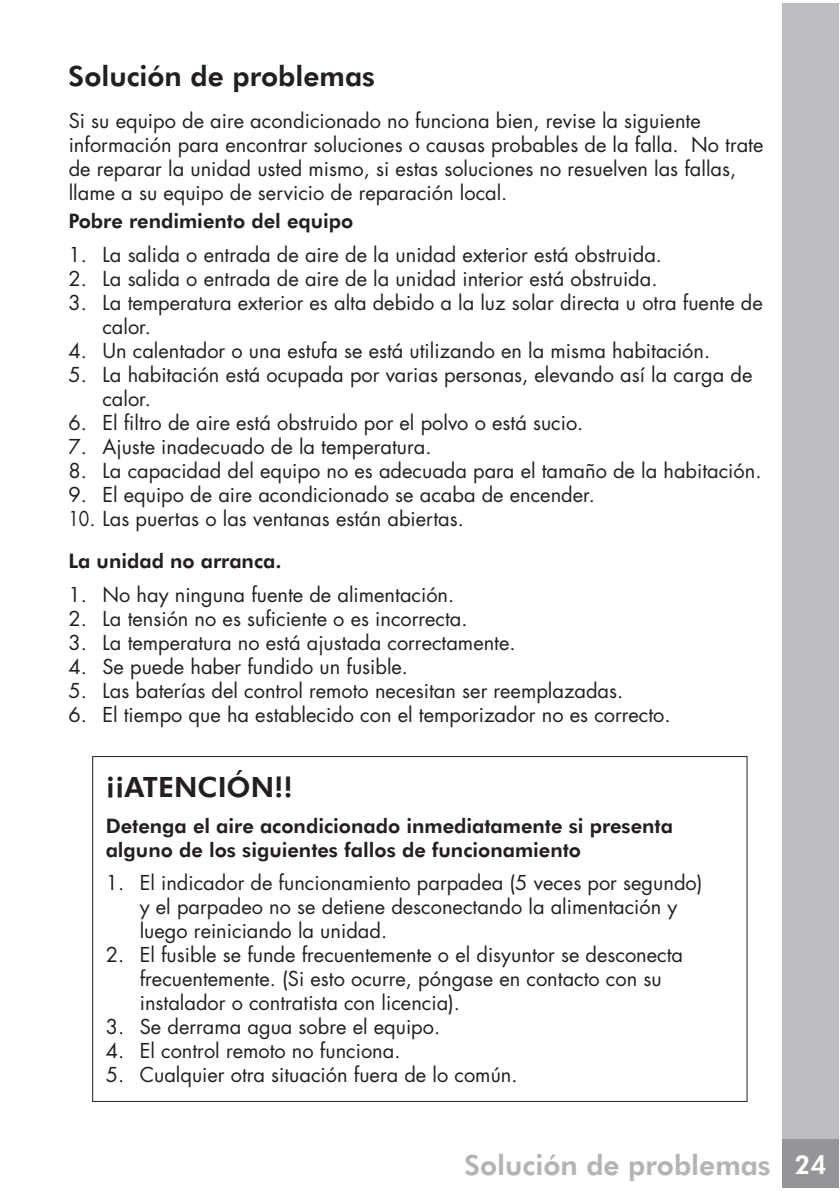
<style>
.page{position:relative;width:840px;height:1191px;background:#fff}
.page>*{position:absolute;margin:0;border:0;box-sizing:border-box;transform-origin:0 0}
.t1{font:800 28px "Futura BT";color:#231f20}
.t2{font:800 28px "Futura BT";color:#b2b4b6}
.t3{font:20px/24px "Futura LT";color:#231f20}
.t4{font:800 20px/24px "Futura BT";color:#231f20}
.t5{font:20px "Futura LT";color:#231f20;scale:.85 1}
.s1{font-size:26px;color:#fff}
</style>
<div class="page">
<div style="left:781px;top:3px;width:57px;height:1184px;background:#bbbdc0"></div>
<div style="left:781px;top:1139px;width:57px;height:48px;background:#939598"></div>
<h1 class="t1" style="left:69px;top:65px;width:307px">Solución de problemas</h1>
<p class="t3" style="left:69px;top:110px;width:695px">Si su equipo de aire acondicionado no funciona bien, revise la siguiente información para encontrar soluciones o causas probables de la falla. No trate de reparar la unidad usted mismo, si estas soluciones no resuelven las fallas, llame a su equipo de servicio de reparación local.</p>
<p class="t4" style="left:68px;top:211px;width:286px">Pobre rendimiento del equipo</p>
<p class="t3" style="left:68px;top:245px;width:595px">1. La salida o entrada de aire de la unidad exterior está obstruida.</p>
<p class="t3" style="left:68px;top:269px;width:590px">2. La salida o entrada de aire de la unidad interior está obstruida.</p>
<p class="t3" style="left:102px;top:293px;width:661px;text-indent:-34px">3. La temperatura exterior es alta debido a la luz solar directa u otra fuente de calor.</p>
<p class="t3" style="left:68px;top:341px;width:643px">4. Un calentador o una estufa se está utilizando en la misma habitación.</p>
<p class="t3" style="left:102px;top:365px;width:651px;text-indent:-34px">5. La habitación está ocupada por varias personas, elevando así la carga de calor.</p>
<p class="t3" style="left:68px;top:413px;width:516px">6. El filtro de aire está obstruido por el polvo o está sucio.</p>
<p class="t3" style="left:68px;top:437px;width:364px">7. Ajuste inadecuado de la temperatura.</p>
<p class="t3" style="left:68px;top:461px;width:694px">8. La capacidad del equipo no es adecuada para el tamaño de la habitación.</p>
<p class="t3" style="left:68px;top:485px;width:527px">9. El equipo de aire acondicionado se acaba de encender.</p>
<p class="t5" style="left:68px;top:510px;width:466px">10. Las puertas o las ventanas están abiertas.</p>
<p class="t4" style="left:68px;top:551px;width:214px">La unidad no arranca.</p>
<p class="t3" style="left:68px;top:585px;width:387px">1. No hay ninguna fuente de alimentación.</p>
<p class="t3" style="left:68px;top:609px;width:400px">2. La tensión no es suficiente o es incorrecta.</p>
<p class="t3" style="left:68px;top:633px;width:448px">3. La temperatura no está ajustada correctamente.</p>
<p class="t3" style="left:68px;top:657px;width:341px">4. Se puede haber fundido un fusible.</p>
<p class="t3" style="left:68px;top:681px;width:556px">5. Las baterías del control remoto necesitan ser reemplazadas.</p>
<p class="t3" style="left:68px;top:705px;width:603px">6. El tiempo que ha establecido con el temporizador no es correcto.</p>
<h1 class="t1" style="left:106px;top:776px;width:189px">¡¡ATENCIÓN!!</h1>
<p class="t4" style="left:106px;top:815px;width:568px">Detenga el aire acondicionado inmediatamente si presenta alguno de los siguientes fallos de funcionamiento</p>
<p class="t3" style="left:140px;top:872px;width:564px;text-indent:-34px">1. El indicador de funcionamiento parpadea (5 veces por segundo) y el parpadeo no se detiene desconectando la alimentación y luego reiniciando la unidad.</p>
<p class="t3" style="left:140px;top:944px;width:544px;text-indent:-34px">2. El fusible se funde frecuentemente o el disyuntor se desconecta frecuentemente. (Si esto ocurre, póngase en contacto con su instalador o contratista con licencia).</p>
<p class="t3" style="left:106px;top:1016px;width:336px">3. Se derrama agua sobre el equipo.</p>
<p class="t3" style="left:106px;top:1040px;width:296px">4. El control remoto no funciona.</p>
<p class="t3" style="left:106px;top:1064px;width:413px">5. Cualquier otra situación fuera de lo común.</p>
<h1 class="t2" style="left:464px;top:1153px;width:363px">Solución de problemas <span class="s1">24</span></h1>
</div>
